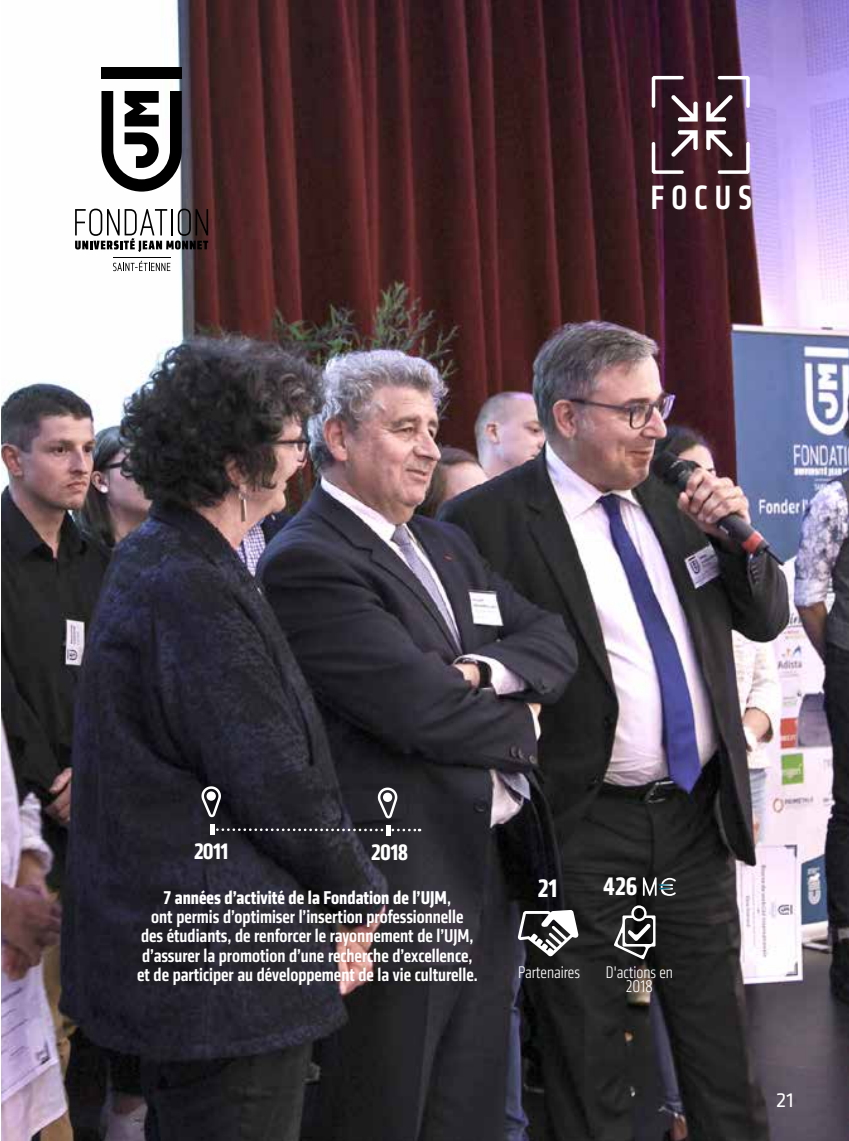
<style>
.page{position:relative;width:849px;height:1141px;background:#fff}
.page>*{position:absolute;margin:0;border:0;box-sizing:border-box;transform-origin:0 0}
.t1{font:500 condensed 35px "Klavika";color:#fff}
.t2{font:700 condensed 26.25px "Klavika";color:#fff}
.t3{font:700 condensed 23.28px "Klavika";letter-spacing:-.025em;color:#fff}
.t4{font:21px "Klavika";color:#fff}
.t5{font:500 condensed 19.25px/19.2px "Klavika";color:#fff;text-align:center}
.t6{font:300 condensed 17.5px/14.2px "Klavika";color:#fff;text-align:center}
.s1{font-weight:700}
</style>
<div class="page">
<img style="left:2px;top:0;width:846px;height:1141px">
<svg style="left:517px;top:910px;width:61px;height:46px"></svg>
<svg style="left:642px;top:877px;width:33px;height:19px"></svg>
<svg style="left:613px;top:905px;width:42px;height:54px"></svg>
<svg style="left:201px;top:786px;width:20px;height:31px"></svg>
<svg style="left:378px;top:788px;width:19px;height:30px"></svg>
<svg style="left:649px;top:74px;width:49px;height:48px"></svg>
<svg style="left:705px;top:74px;width:46px;height:48px"></svg>
<svg style="left:649px;top:129px;width:49px;height:47px"></svg>
<svg style="left:705px;top:129px;width:46px;height:47px"></svg>
<svg style="left:210px;top:824px;width:210px;height:12px;background:#3e3d43"></svg>
<div style="left:101px;top:67px;width:81px;height:12px;background:#000"></div>
<svg style="left:101px;top:91px;width:81px;height:101px"></svg>
<svg style="left:75px;top:209px;width:133px;height:43px"></svg>
<hr style="left:113px;top:257px;width:57px;height:1px;background:#000">
<svg style="left:113px;top:261px;width:57px;height:10px"></svg>
<h1 class="t1" style="left:650px;top:175px;width:102px">F O C U S</h1>
<p class="t3" style="left:194px;top:836px;width:36px">2011</p>
<p class="t3" style="left:371px;top:837px;width:38px">2018</p>
<p class="t5" style="left:137px;top:888px;width:342px"><span class="s1">7 années d’activité de la Fondation de l’UJM</span>,<br>ont permis d’optimiser l’insertion professionnelle<br>des étudiants, de renforcer le rayonnement de l’UJM, d’assurer la promotion d’une recherche d’excellence, et de participer au développement de la vie culturelle.</p>
<h2 class="t2" style="left:537px;top:872px;width:21px">21</h2>
<h2 class="t2" style="left:603px;top:870px;width:36px">426</h2>
<p class="t6" style="left:518px;top:966px;width:63px">Partenaires</p>
<p class="t6" style="left:605px;top:965px;width:68px">D'actions en<br>2018</p>
<p class="t4" style="left:775px;top:1086px;width:19px">21</p>
</div>
